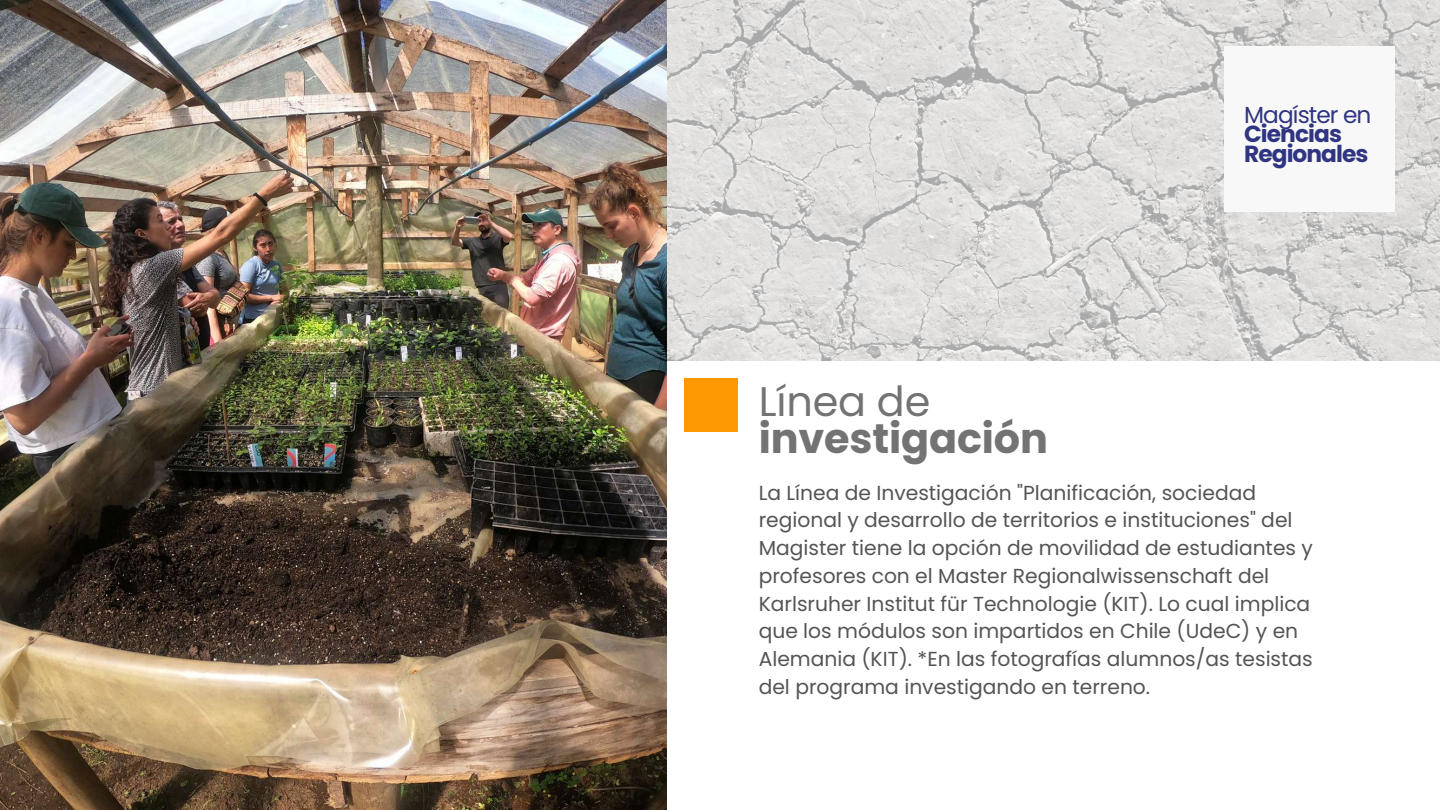
<style>
.page{position:relative;width:1440px;height:810px;background:#fff}
.page>*{position:absolute;margin:0;border:0;box-sizing:border-box;transform-origin:0 0}
.t1{font:700 41.4px "Poppins";letter-spacing:-.005em;color:#737373}
.t2{font:41.4px "Poppins";letter-spacing:-.005em;color:#737373}
.t3{font:700 23.3px/19.5px "Poppins";letter-spacing:-.04em;color:#2f3581}
.t4{font:23.3px "Poppins";letter-spacing:-.04em;color:#2f3581}
.t5{font:20.3px/27.7px "Poppins";color:#545454}
</style>
<div class="page">
<img style="left:667px;top:0;width:773px;height:361px">
<img style="left:0;top:0;width:667px;height:810px">
<div style="left:1224px;top:47px;width:171px;height:165px;background:#f8f8f8"></div>
<div style="left:685px;top:379px;width:53px;height:53px;background:#fe9800"></div>
<h1 class="t2" style="left:759px;top:373px;width:173px">Línea de</h1>
<h1 class="t1" style="left:759px;top:410px;width:291px">investigación</h1>
<p class="t4" style="left:1244px;top:98px;width:129px">Magíster en</p>
<p class="t3" style="left:1244px;top:124px;width:126px">Ciencias<br>Regionales</p>
<p class="t5" style="left:759px;top:479px;width:556px">La Línea de Investigación "Planificación, sociedad regional y desarrollo de territorios e instituciones" del Magister tiene la opción de movilidad de estudiantes y profesores con el Master Regionalwissenschaft del Karlsruher Institut für Technologie (KIT). Lo cual implica que los módulos son impartidos en Chile (UdeC) y en Alemania (KIT). *En las fotografías alumnos/as tesistas del programa investigando en terreno.</p>
</div>
